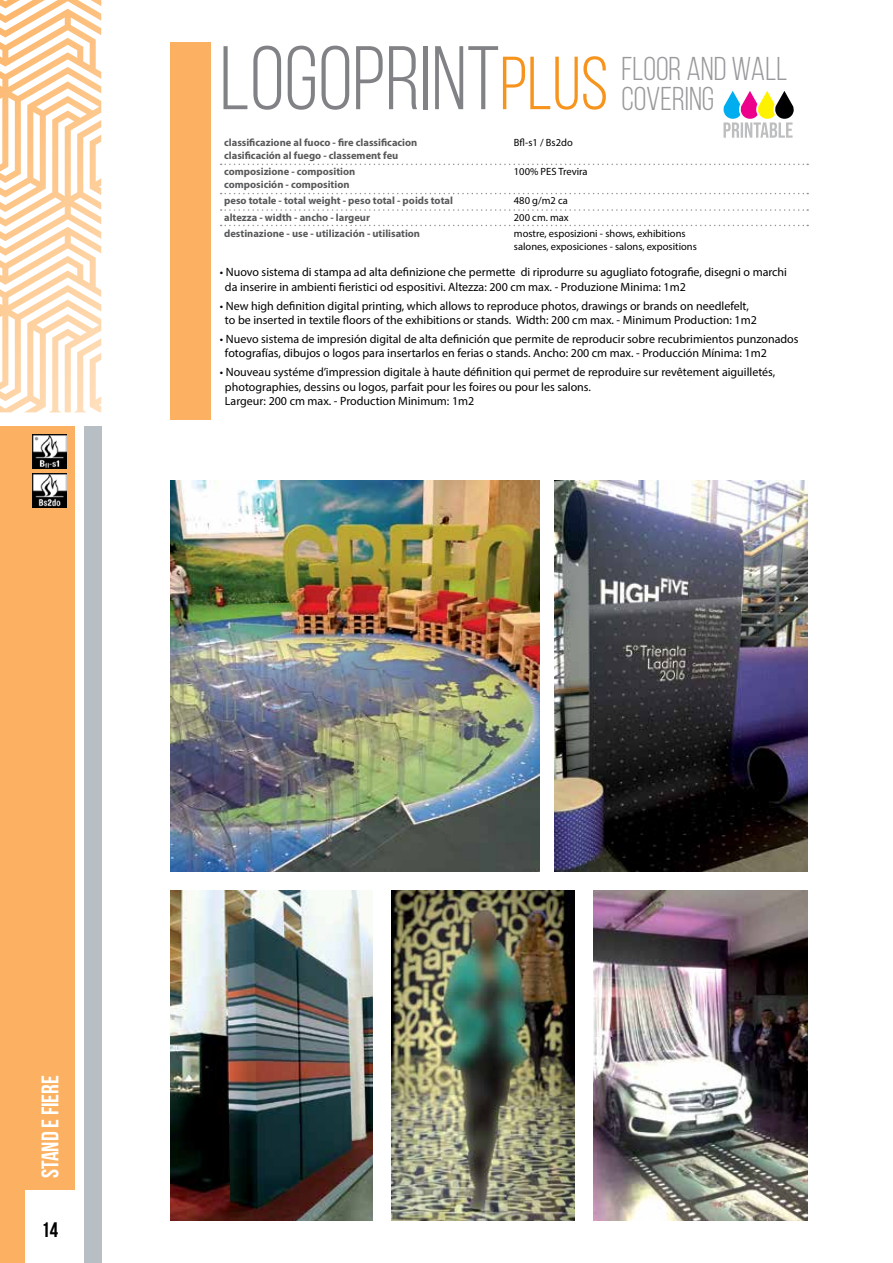
<style>
.page{position:relative;width:893px;height:1263px;background:#fff}
.page>*{position:absolute;margin:0;border:0;box-sizing:border-box;transform-origin:0 0}
.t1{font:90px "Bebas Neue";color:#808285}
.t2{font:33px/30px "Bebas Neue";color:#97999c}
.t3{font:700 24px "Bebas Neue";color:#fff}
.t4{font:700 21px "Bebas Neue";color:#000}
.t5{font:12px/14.4px "Myriad Pro";color:#000}
.t6{font:700 10.5px/12.6px "Myriad Pro";color:#58595b}
.t7{font:10.5px/16.5px "Myriad Pro";color:#000}
.s1{font-size:75px;color:#f7941e}
</style>
<div class="page">
<svg style="left:0;top:0;width:101px;height:412px"></svg>
<div style="left:0;top:426px;width:75px;height:837px;background:#fbb161"></div>
<div style="left:84px;top:426px;width:17px;height:837px;background:#b7bec4"></div>
<img style="left:32px;top:435px;width:34px;height:34px">
<img style="left:593px;top:890px;width:215px;height:330px">
<img style="left:170px;top:480px;width:369px;height:392px">
<img style="left:170px;top:890px;width:202px;height:330px">
<img style="left:555px;top:480px;width:253px;height:392px">
<img style="left:391px;top:890px;width:183px;height:330px">
<div style="left:170px;top:43px;width:40px;height:377px;background:#fbb161"></div>
<div style="left:25px;top:1191px;width:50px;height:72px;background:#fff"></div>
<svg style="left:723px;top:91px;width:71px;height:47px"></svg>
<svg style="left:221px;top:164px;width:587px;height:1px"></svg>
<svg style="left:221px;top:193px;width:587px;height:1px"></svg>
<svg style="left:221px;top:209px;width:587px;height:2px"></svg>
<svg style="left:221px;top:225px;width:587px;height:1px"></svg>
<img style="left:32px;top:473px;width:34px;height:34px">
<h1 class="t1" style="left:220px;top:30px;width:390px">LOGOPRINT<span class="s1">PLUS</span></h1>
<h2 class="t2" style="left:621px;top:54px;width:168px">FLOOR AND WALL<br>COVERING</h2>
<p class="t6" style="left:224px;top:136px;width:195px">classificazione al fuoco - fire classificacion clasificación al fuego - classement feu</p>
<p class="t6" style="left:224px;top:165px;width:133px">composizione - composition composición - composition</p>
<p class="t6" style="left:224px;top:192px;width:230px;line-height:16.5px">peso totale - total weight - peso total - poids total altezza - width - ancho - largeur<br>destinazione - use - utilización - utilisation</p>
<p class="t7" style="left:514px;top:134px;width:60px">Bfl-s1 / Bs2do</p>
<p class="t7" style="left:514px;top:163px;width:75px">100% PES Trevira</p>
<p class="t7" style="left:514px;top:192px;width:173px">480 g/m2 ca<br>200 cm. max<br>mostre, esposizioni - shows, exhibitions</p>
<p class="t7" style="left:514px;top:238px;width:184px">salones, exposiciones - salons, expositions</p>
<p class="t5" style="left:225px;top:265px;width:564px;text-indent:-5px">• Nuovo sistema di stampa ad alta definizione che permette di riprodurre su agugliato fotografie, disegni o marchi da inserire in ambienti fieristici od espositivi. Altezza: 200 cm max. - Produzione Minima: 1m2</p>
<p class="t5" style="left:225px;top:298px;width:533px;text-indent:-5px">• New high definition digital printing, which allows to reproduce photos, drawings or brands on needlefelt, to be inserted in textile floors of the exhibitions or stands. Width: 200 cm max. - Minimum Production: 1m2</p>
<p class="t5" style="left:225px;top:332px;width:575px;text-indent:-5px">• Nuevo sistema de impresión digital de alta definición que permite de reproducir sobre recubrimientos punzonados fotografías, dibujos o logos para insertarlos en ferias o stands. Ancho: 200 cm max. - Producción Mínima: 1m2</p>
<p class="t5" style="left:225px;top:365px;width:552px;text-indent:-5px">• Nouveau systéme d’impression digitale à haute définition qui permet de reproduire sur revêtement aiguilletés, photographies, dessins ou logos, parfait pour les foires ou pour les salons.<br>Largeur: 200 cm max. - Production Minimum: 1m2</p>
<h3 class="t3" style="left:37px;top:1178px;width:104px;rotate:-90deg">STAND E FIERE</h3>
<h3 class="t4" style="left:41px;top:1218px;width:18px">14</h3>
</div>
